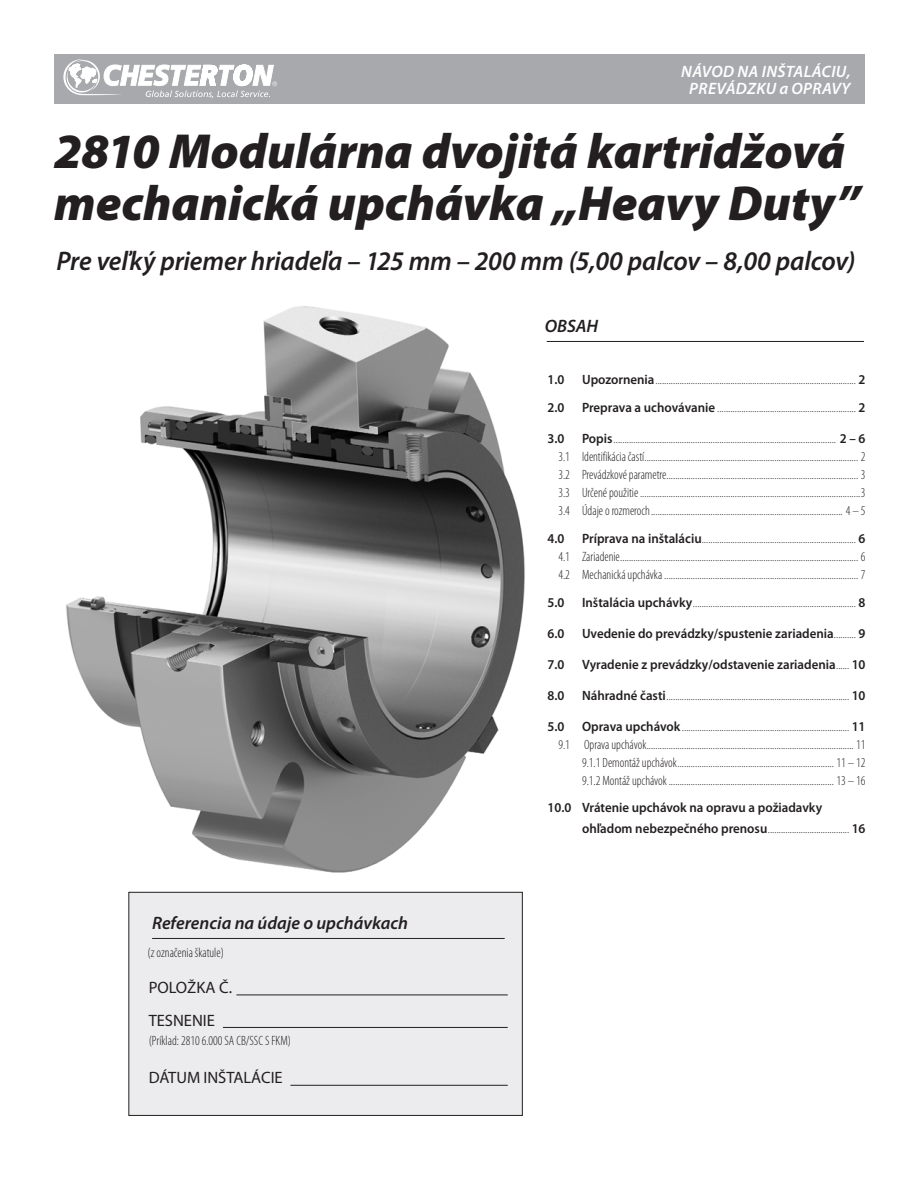
<style>
.page{position:relative;width:918px;height:1188px;background:#fff}
.page>*{position:absolute;margin:0;border:0;box-sizing:border-box;transform-origin:0 0}
.t1{font:italic 900 49.5px/52.5px "Myriad Pro";letter-spacing:-.005em;color:#231f20}
.t2{font:italic 600 27px "Myriad Pro";letter-spacing:-.005em;color:#231f20}
.t3{font:italic 600 18px "Myriad Pro";color:#231f20}
.t4{font:italic 600 16.5px/16.5px "Myriad Pro";letter-spacing:.02em;color:#fff;text-align:center}
.t5{font:16.5px/32.5px "Myriad Pro";color:#231f20}
.t6{font:300 condensed 13.5px/18px "Myriad Pro";color:#231f20;text-align:justify;scale:.96 1}
.t7{font:600 13.5px/21px "Myriad Pro";color:#231f20;scale:.96 1}
.s1{font-weight:600;font-stretch:normal}
.s2{font-weight:300;font-stretch:condensed}
</style>
<div class="page">
<img style="left:66px;top:306px;width:481px;height:586px">
<hr style="left:547px;top:341px;width:317px;height:1px;background:#231f20">
<div style="left:54px;top:54px;width:810px;height:50px;background:#a8a9ad"></div>
<svg style="left:63px;top:59px;width:214px;height:39px"></svg>
<div style="left:129px;top:892px;width:393px;height:223px;background:#ececee"></div>
<hr style="left:152px;top:938px;width:353px;height:1px;background:#231f20">
<div style="left:128px;top:892px;width:395px;height:224px;border:1px solid #231f20"></div>
<hr style="left:236px;top:995px;width:272px;height:1px;background:#231f20">
<hr style="left:223px;top:1027px;width:285px;height:1px;background:#231f20">
<hr style="left:290px;top:1085px;width:218px;height:1px;background:#231f20">
<p class="t4" style="left:681px;top:63px;width:171px">NÁVOD NA INŠTALÁCIU,<br>PREVÁDZKU a OPRAVY</p>
<h1 class="t1" style="left:54px;top:123px;width:808px">2810 Modulárna dvojitá kartridžová mechanická upchávka „Heavy Duty”</h1>
<h2 class="t2" style="left:56px;top:244px;width:801px">Pre veľký priemer hriadeľa – 125 mm – 200 mm (5,00 palcov – 8,00 palcov)</h2>
<h3 class="t3" style="left:545px;top:315px;width:55px">OBSAH</h3>
<h3 class="t3" style="left:152px;top:912px;width:258px">Referencia na údaje o upchávkach</h3>
<p class="t6" style="left:148px;top:944px;width:81px">(z označenia škatule)</p>
<p class="t5" style="left:149px;top:971px;width:85px">POLOŽKA Č.<br>TESNENIE</p>
<p class="t6" style="left:149px;top:1032px;width:150px">(Príklad: 2810 6.000 SA CB/SSC S FKM)</p>
<p class="t5" style="left:149px;top:1061px;width:136px">DÁTUM INŠTALÁCIE</p>
<p class="t7" style="left:548px;top:369px;width:19px">1.0</p>
<p class="t6" style="left:582px;top:371px;width:297px"><span class="s1">Upozornenia</span>........................................................................................... <span class="s1">2</span></p>
<p class="t7" style="left:548px;top:397px;width:19px">2.0</p>
<p class="t6" style="left:582px;top:399px;width:297px"><span class="s1">Preprava a uchovávanie</span> ............................................................... <span class="s1">2</span></p>
<p class="t7" style="left:548px;top:428px;width:19px">3.0</p>
<p class="t6" style="left:558px;top:430px;width:322px;text-indent:24px"><span class="s1">Popis</span>..................................................................................................... <span class="s1">2 – 6<br></span>3.1 Identifikácia častí................................................................................................. 2<br>3.2 Prevádzkové parametre....................................................................................... 3<br>3.3 Určené použitie....................................................................................................3<br>3.4 Údaje o rozmeroch....................................................................................... 4 – 5</p>
<p class="t7" style="left:548px;top:527px;width:19px">4.0</p>
<p class="t6" style="left:558px;top:530px;width:322px;text-indent:24px"><span class="s1">Príprava na inštaláciu</span>...................................................................... <span class="s1">6<br></span>4.1 Zariadenie............................................................................................................ 6<br>4.2 Mechanická upchávka........................................................................................ 7</p>
<p class="t7" style="left:548px;top:591px;width:19px">5.0</p>
<p class="t6" style="left:582px;top:593px;width:297px"><span class="s1">Inštalácia upchávky</span>.......................................................................... <span class="s1">8</span></p>
<p class="t7" style="left:548px;top:622px;width:19px">6.0</p>
<p class="t7" style="left:582px;top:622px;width:297px">Uvedenie do prevádzky/spustenie zariadenia<span class="s2">..........</span> 9</p>
<p class="t7" style="left:548px;top:653px;width:19px">7.0</p>
<p class="t7" style="left:582px;top:653px;width:297px">Vyradenie z prevádzky/odstavenie zariadenia<span class="s2">......</span> 10</p>
<p class="t7" style="left:548px;top:684px;width:19px">8.0</p>
<p class="t6" style="left:582px;top:686px;width:297px"><span class="s1">Náhradné časti</span>................................................................................... <span class="s1">10</span></p>
<p class="t7" style="left:548px;top:715px;width:19px">5.0</p>
<p class="t6" style="left:558px;top:717px;width:322px;text-align:right"><span class="s1">Oprava upchávok</span>............................................................................ <span class="s1">11<br></span>9.1 Oprava upchávok.............................................................................................. 11<br>9.1.1 Demontáž upchávok....................................................................... 11 – 12<br>9.1.2 Montáž upchávok........................................................................... 13 – 16</p>
<p class="t7" style="left:582px;top:797px;width:297px;text-indent:-35px">10.0 Vrátenie upchávok na opravu a požiadavky ohľadom nebezpečného prenosu<span class="s2">.....................................</span> 16</p>
</div>
